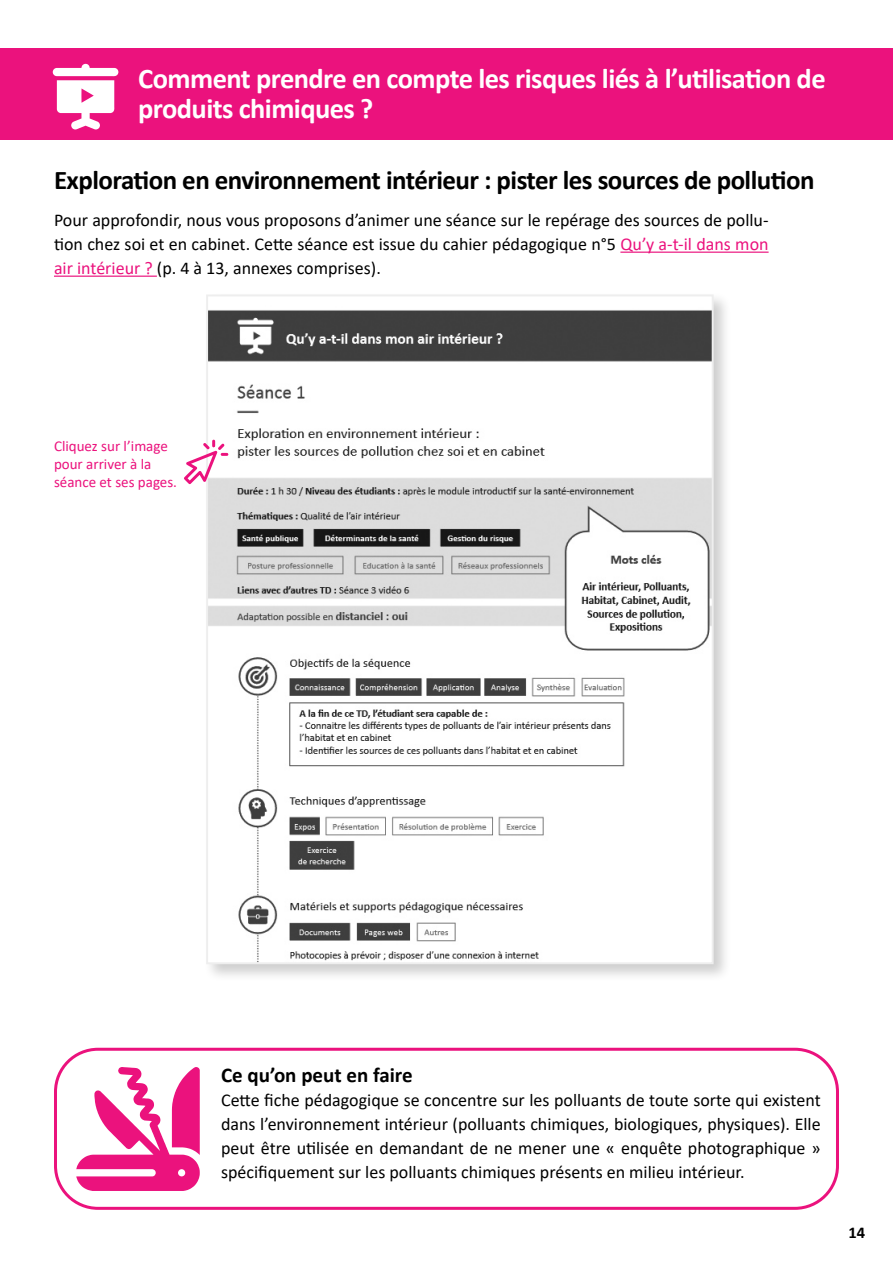
<style>
.page{position:relative;width:893px;height:1263px;background:#fff}
.page>*{position:absolute;margin:0;border:0;box-sizing:border-box;transform-origin:0 0}
.t1{font:700 28.5px/30px "Calibri";letter-spacing:-.02em;color:#fff}
.t2{font:700 27px "Calibri";letter-spacing:-.02em;color:#000}
.t3{font:700 21px "Calibri";color:#000}
.t4{font:18px/24px "Calibri";color:#000;text-align:justify}
.t5{font:700 16.5px "Calibri";color:#000}
.t6{font:15px/18px "Calibri";color:#eb127d}
.s1{color:#eb127d}
</style>
<div class="page">
<div style="left:203px;top:291px;width:529px;height:692px;background:#000;opacity:.2"></div>
<img style="left:209px;top:297px;width:502px;height:664px">
<div style="left:206px;top:294px;width:508px;height:670px;border:2px solid #eee"></div>
<div style="left:54px;top:1048px;width:785px;height:162px;border:3px solid #eb127d;border-radius:43px"></div>
<hr style="left:620px;top:252px;width:149px;height:1px;background:#eb127d">
<hr style="left:54px;top:276px;width:103px;height:1px;background:#eb127d">
<svg style="left:184px;top:440px;width:45px;height:44px"></svg>
<svg style="left:76px;top:1067px;width:124px;height:124px"></svg>
<div style="left:0;top:48px;width:893px;height:92px;background:#eb127d"></div>
<svg style="left:53px;top:64px;width:65px;height:65px"></svg>
<h1 class="t1" style="left:138px;top:63px;width:689px">Comment prendre en compte les risques liés à l’utilisation de produits chimiques ?</h1>
<h2 class="t2" style="left:54px;top:161px;width:762px">Exploration en environnement intérieur : pister les sources de pollution</h2>
<p class="t4" style="left:54px;top:208px;width:716px">Pour approfondir, nous vous proposons d’animer une séance sur le repérage des sources de pollu&shy;tion chez soi et en cabinet. Cette séance est issue du cahier pédagogique n°5 <span class="s1">Qu’y a-t-il dans mon air intérieur ?</span> (p. 4 à 13, annexes comprises).</p>
<p class="t6" style="left:54px;top:437px;width:125px">Cliquez sur l’image pour arriver à la séance et ses pages.</p>
<p class="t3" style="left:221px;top:1060px;width:193px">Ce qu’on peut en faire</p>
<p class="t4" style="left:221px;top:1087px;width:601px">Cette fiche pédagogique se concentre sur les polluants de toute sorte qui existent dans l’environnement intérieur (polluants chimiques, biologiques, physiques). Elle peut être utilisée en demandant de ne mener une « enquête photographique » spécifiquement sur les polluants chimiques présents en milieu intérieur.</p>
<p class="t5" style="left:848px;top:1221px;width:18px">14</p>
</div>
